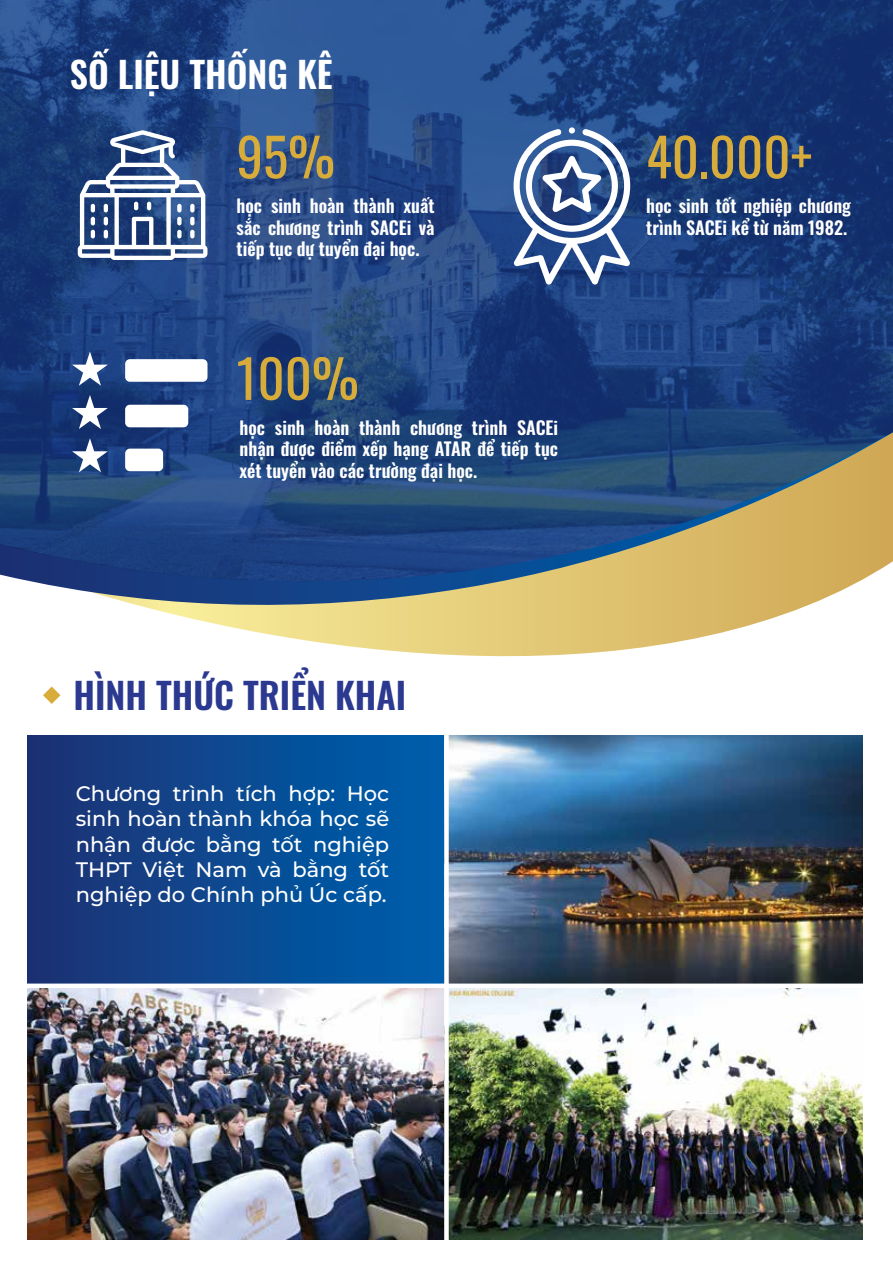
<style>
.page{position:relative;width:893px;height:1263px;background:#fff}
.page>*{position:absolute;margin:0;border:0;box-sizing:border-box;transform-origin:0 0}
.t1{font:52.65px "Oswald";color:#d8ac3a}
.t2{font:600 36px "Oswald";color:#2b3990}
.t3{font:600 36px "Oswald";color:#fff}
.t4{font:500 21px/25.2px "Montserrat";color:#fff;text-align:justify}
.t5{font:600 18px/21.6px "Oswald";color:#fff;text-align:justify}
</style>
<div class="page">
<svg style="left:251px;top:631px;width:477px;height:24px"></svg>
<svg style="left:137px;top:605px;width:671px;height:26px;background:#e9d58e"></svg>
<img style="left:0;top:0;width:893px;height:605px">
<div style="left:27px;top:735px;width:418px;height:252px;background:linear-gradient(to right,#1d3273,#0060ae)"></div>
<img style="left:27px;top:988px;width:835px;height:251px">
<img style="left:449px;top:735px;width:413px;height:248px">
<svg style="left:43px;top:686px;width:17px;height:18px"></svg>
<div style="left:569px;top:127px;width:6px;height:7px;background:#fff;border-radius:50%"></div>
<svg style="left:514px;top:129px;width:116px;height:156px"></svg>
<svg style="left:78px;top:130px;width:129px;height:130px"></svg>
<div style="left:125px;top:359px;width:82px;height:23px;background:#fff;border-radius:5px"></div>
<div style="left:125px;top:405px;width:63px;height:22px;background:#fff;border-radius:5px"></div>
<div style="left:125px;top:449px;width:38px;height:22px;background:#fff;border-radius:5px"></div>
<svg style="left:72px;top:352px;width:36px;height:34px"></svg>
<svg style="left:72px;top:395px;width:36px;height:34px"></svg>
<svg style="left:72px;top:438px;width:36px;height:34px"></svg>
<div style="left:0;top:983px;width:893px;height:5px;background:#fff"></div>
<div style="left:444px;top:723px;width:5px;height:540px;background:#fff"></div>
<h2 class="t3" style="left:70px;top:42px;width:264px">SỐ LIỆU THỐNG KÊ</h2>
<h1 class="t1" style="left:237px;top:110px;width:100px">95%</h1>
<p class="t5" style="left:237px;top:193px;width:200px">học sinh hoàn thành xuất sắc chương trình SACEi và tiếp tục dự tuyển đại học.</p>
<h1 class="t1" style="left:237px;top:332px;width:124px">100%</h1>
<p class="t5" style="left:240px;top:415px;width:320px">học sinh hoàn thành chương trình SACEi nhận được điểm xếp hạng ATAR để tiếp tục xét tuyển vào các trường đại học.</p>
<h2 class="t2" style="left:73px;top:663px;width:334px">HÌNH THỨC TRIỂN KHAI</h2>
<p class="t4" style="left:76px;top:781px;width:315px">Chương trình tích hợp: Học sinh hoàn thành khóa học sẽ nhận được bằng tốt nghiệp THPT Việt Nam và bằng tốt nghiệp do Chính phủ Úc cấp.</p>
<h1 class="t1" style="left:646px;top:110px;width:168px">40.000+</h1>
<p class="t5" style="left:646px;top:193px;width:206px">học sinh tốt nghiệp chương trình SACEi kể từ năm 1982.</p>
</div>
